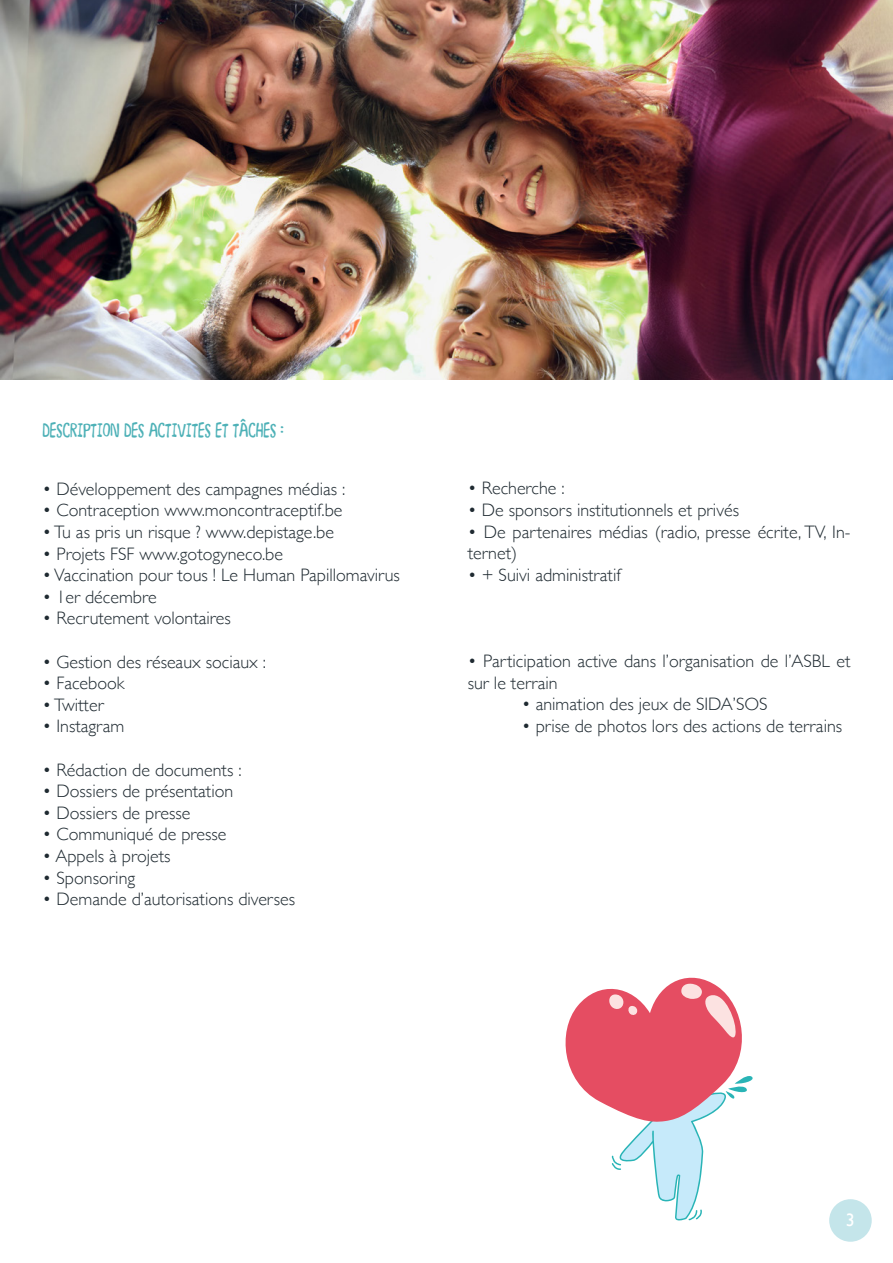
<style>
.page{position:relative;width:893px;height:1263px;background:#fff}
.page>*{position:absolute;margin:0;border:0;box-sizing:border-box;transform-origin:0 0}
.t1{font:30px "Junkyard Plush DEMO";color:#4eb1b7}
.t2{font:300 18px/21.6px "Gill Sans";color:#1f2a31}
.t3{font:18px "Gill Sans";color:#fff}
</style>
<div class="page">
<div style="left:829px;top:1199px;width:43px;height:43px;background:#c4e5ea;border-radius:50%"></div>
<img style="left:0;top:0;width:893px;height:379px">
<svg style="left:565px;top:977px;width:188px;height:244px"></svg>
<p class="t1" style="left:43px;top:418px;width:243px">DESCRIPTION DES ACTIVITES ET TÂCHES :</p>
<p class="t2" style="left:43px;top:477px;width:304px">• Développement des campagnes médias :</p>
<p class="t2" style="left:43px;top:499px;width:301px">• Contraception www.moncontraceptif.be</p>
<p class="t2" style="left:43px;top:520px;width:293px">• Tu as pris un risque ? www.depistage.be</p>
<p class="t2" style="left:43px;top:542px;width:242px">• Projets FSF www.gotogyneco.be</p>
<p class="t2" style="left:43px;top:564px;width:359px">• Vaccination pour tous ! Le Human Papillomavirus</p>
<p class="t2" style="left:43px;top:585px;width:116px">• 1er décembre</p>
<p class="t2" style="left:43px;top:607px;width:190px">• Recrutement volontaires</p>
<p class="t2" style="left:43px;top:650px;width:225px">• Gestion des réseaux sociaux :</p>
<p class="t2" style="left:43px;top:672px;width:84px">• Facebook</p>
<p class="t2" style="left:43px;top:693px;width:63px">• Twitter</p>
<p class="t2" style="left:43px;top:715px;width:83px">• Instagram</p>
<p class="t2" style="left:43px;top:758px;width:201px">• Rédaction de documents :</p>
<p class="t2" style="left:43px;top:780px;width:192px">• Dossiers de présentation</p>
<p class="t2" style="left:43px;top:801px;width:149px">• Dossiers de presse</p>
<p class="t2" style="left:43px;top:823px;width:186px">• Communiqué de presse</p>
<p class="t2" style="left:43px;top:844px;width:130px">• Appels à projets</p>
<p class="t2" style="left:43px;top:866px;width:94px">• Sponsoring</p>
<p class="t2" style="left:43px;top:888px;width:254px">• Demande d’autorisations diverses</p>
<p class="t2" style="left:468px;top:477px;width:99px">• Recherche :</p>
<p class="t2" style="left:468px;top:498px;width:273px">• De sponsors institutionnels et privés</p>
<p class="t2" style="left:468px;top:520px;width:384px">• De partenaires médias (radio, presse écrite, TV, In&shy;ternet)</p>
<p class="t2" style="left:468px;top:563px;width:155px">• + Suivi administratif</p>
<p class="t2" style="left:468px;top:650px;width:384px">• Participation active dans l’organisation de l’ASBL et sur le terrain</p>
<p class="t2" style="left:522px;top:693px;width:247px">• animation des jeux de SIDA’SOS</p>
<p class="t2" style="left:522px;top:714px;width:322px">• prise de photos lors des actions de terrains</p>
<p class="t3" style="left:846px;top:1210px;width:10px">3</p>
</div>
